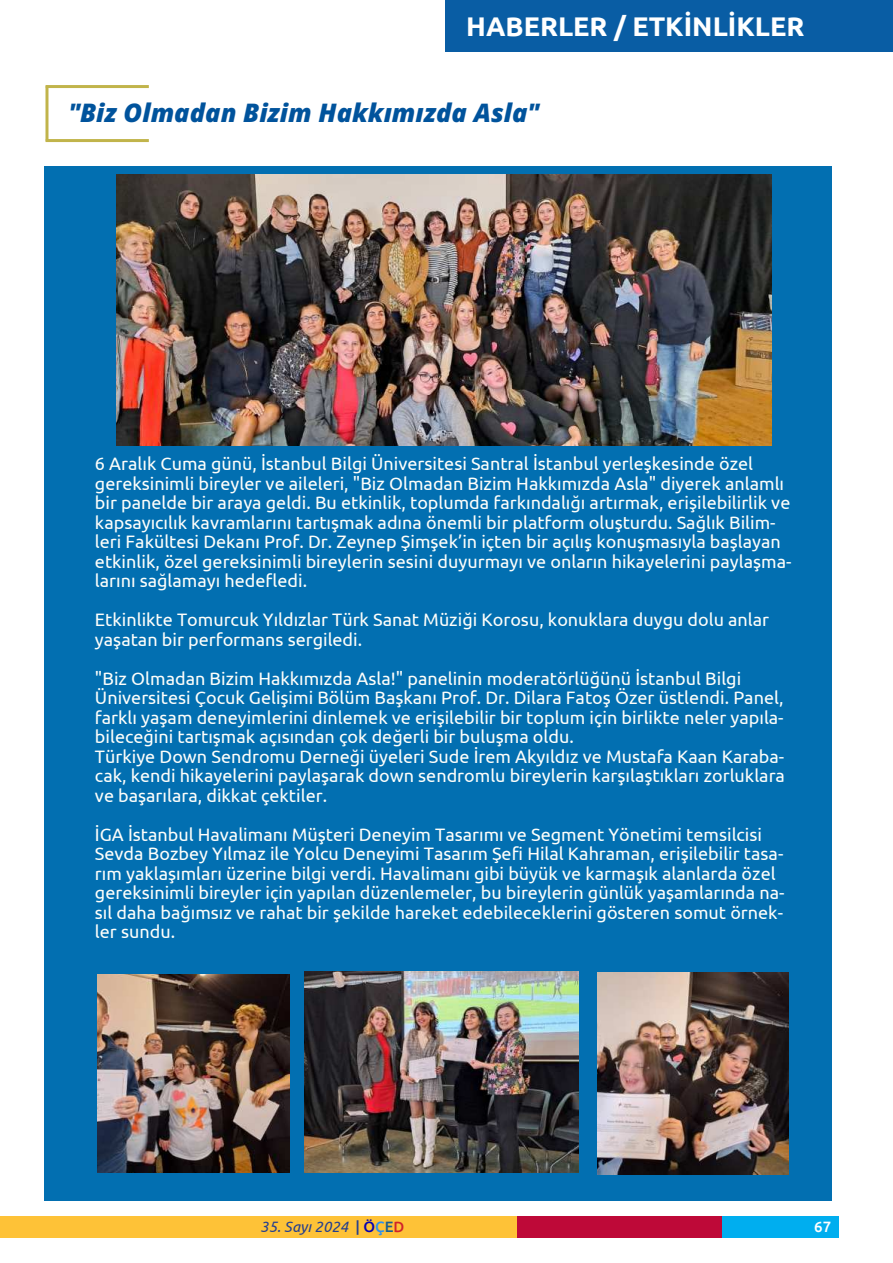
<style>
.page{position:relative;width:893px;height:1263px;background:#fff}
.page>*{position:absolute;margin:0;border:0;box-sizing:border-box;transform-origin:0 0}
.t1{font:700 27px "Ubuntu";color:#fff}
.t2{font:italic 25.5px "Open Sans";color:#00539c}
.t3{font:18px/19.5px "Ubuntu";color:#fdfefb}
.t4{font:italic 15px "Ubuntu";color:#253f8e}
.t5{font:500 15px "Ubuntu";color:#fff}
.s1{font-weight:500;font-style:normal}
.s2{font-weight:500;font-style:normal;color:#0400b3}
.s3{font-weight:500;font-style:normal;color:#298ff2}
.s4{font-weight:500;font-style:normal;color:#185d90}
.s5{font-weight:500;font-style:normal;color:#d1232a}
</style>
<div class="page">
<div style="left:0;top:1216px;width:517px;height:22px;background:#fec237"></div>
<div style="left:517px;top:1216px;width:206px;height:22px;background:#be0938"></div>
<div style="left:723px;top:1216px;width:116px;height:22px;background:#00aeef"></div>
<div style="left:445px;top:0;width:448px;height:51px;background:#095da4"></div>
<div style="left:44px;top:166px;width:788px;height:1034px;background:#026fb1"></div>
<hr style="left:45px;top:85px;width:3px;height:57px;background:#c1b44b">
<hr style="left:46px;top:85px;width:103px;height:3px;background:#c1b44b">
<hr style="left:46px;top:139px;width:103px;height:3px;background:#c1b44b">
<img style="left:304px;top:971px;width:274px;height:201px">
<img style="left:597px;top:973px;width:192px;height:202px">
<img style="left:98px;top:974px;width:191px;height:198px">
<img style="left:116px;top:174px;width:655px;height:271px">
<h1 class="t1" style="left:466px;top:10px;width:340px">HABERLER / ETKİNLİKLER</h1>
<h2 class="t2" style="left:69px;top:94px;width:472px">"Biz Olmadan Bizim Hakkımızda Asla"</h2>
<p class="t3" style="left:95px;top:454px;width:698px">6 Aralık Cuma günü, İstanbul Bilgi Üniversitesi Santral İstanbul yerleşkesinde özel gereksinimli bireyler ve aileleri, "Biz Olmadan Bizim Hakkımızda Asla" diyerek anlamlı bir panelde bir araya geldi. Bu etkinlik, toplumda farkındalığı artırmak, erişilebilirlik ve kapsayıcılık kavramlarını tartışmak adına önemli bir platform oluşturdu. Sağlık Bilim&shy;leri Fakültesi Dekanı Prof. Dr. Zeynep Şimşek’in içten bir açılış konuşmasıyla başlayan etkinlik, özel gereksinimli bireylerin sesini duyurmayı ve onların hikayelerini paylaşma&shy;larını sağlamayı hede昀氀edi.</p>
<p class="t3" style="left:95px;top:610px;width:676px">Etkinlikte Tomurcuk Yıldızlar Türk Sanat Müziği Korosu, konuklara duygu dolu anlar yaşatan bir performans sergiledi.</p>
<p class="t3" style="left:95px;top:668px;width:692px">"Biz Olmadan Bizim Hakkımızda Asla!" panelinin moderatörlüğünü İstanbul Bilgi Üniversitesi Çocuk Gelişimi Bölüm Başkanı Prof. Dr. Dilara Fatoş Özer üstlendi. Panel, farklı yaşam deneyimlerini dinlemek ve erişilebilir bir toplum için birlikte neler yapıla&shy;bileceğini tartışmak açısından çok değerli bir buluşma oldu.<br>Türkiye Down Sendromu Derneği üyeleri Sude İrem Akyıldız ve Mustafa Kaan Karaba&shy;cak, kendi hikayelerini paylaşarak down sendromlu bireylerin karşılaştıkları zorluklara ve başarılara, dikkat çektiler.</p>
<p class="t3" style="left:95px;top:824px;width:691px">İGA İstanbul Havalimanı Müşteri Deneyim Tasarımı ve Segment Yönetimi temsilcisi Sevda Bozbey Yılmaz ile Yolcu Deneyimi Tasarım Şefi Hilal Kahraman, erişilebilir tasa&shy;rım yaklaşımları üzerine bilgi verdi. Havalimanı gibi büyük ve karmaşık alanlarda özel gereksinimli bireyler için yapılan düzenlemeler, bu bireylerin günlük yaşamlarında na&shy;sıl daha bağımsız ve rahat bir şekilde hareket edebileceklerini gösteren somut örnek&shy;ler sundu.</p>
<p class="t4" style="left:260px;top:1217px;width:146px">35. Sayı 2024 <span class="s1">|</span> <span class="s2">Ö</span><span class="s3">Ç</span><span class="s4">E</span><span class="s5">D</span></p>
<p class="t5" style="left:814px;top:1218px;width:19px">67</p>
</div>
